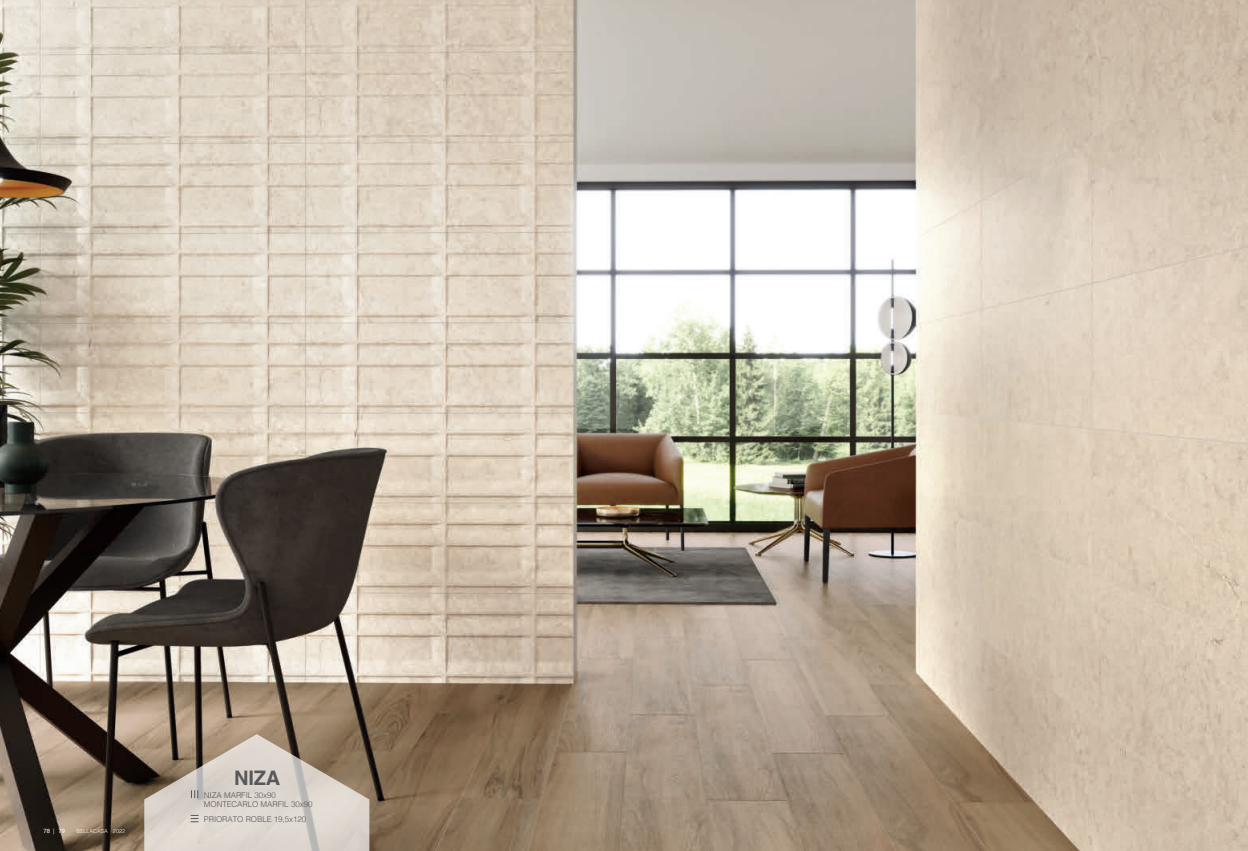
<style>
.page{position:relative;width:1248px;height:851px;background:#fff}
.page>*{position:absolute;margin:0;border:0;box-sizing:border-box;transform-origin:0 0}
.t1{font:700 20px "Helvetica";color:#57585a}
.t2{font:300 8px/9.6px "Helvetica";letter-spacing:-.01em;color:#57585a}
.t3{font:6px "Helvetica";color:#fff}
.t4{font:300 5.5px "Helvetica";color:#fff}
.s1{font-weight:300}
</style>
<div class="page">
<img style="left:0;top:0;width:1247px;height:850px">
<svg style="left:144px;top:734px;width:225px;height:116px;background:#c2b8ac"></svg>
<p class="t3" style="left:44px;top:826px;width:23px">78 <span class="s1">|</span> 79</p>
<p class="t4" style="left:76px;top:826px;width:50px">BELLACASA 2022</p>
<h1 class="t1" style="left:234px;top:761px;width:48px">NIZA</h1>
<p class="t2" style="left:204px;top:813px;width:104px">PRIORATO ROBLE 19,5x120</p>
<p class="t2" style="left:204px;top:789px;width:110px">NIZA MARFIL 30x90<br>MONTECARLO MARFIL 30x90</p>
</div>
